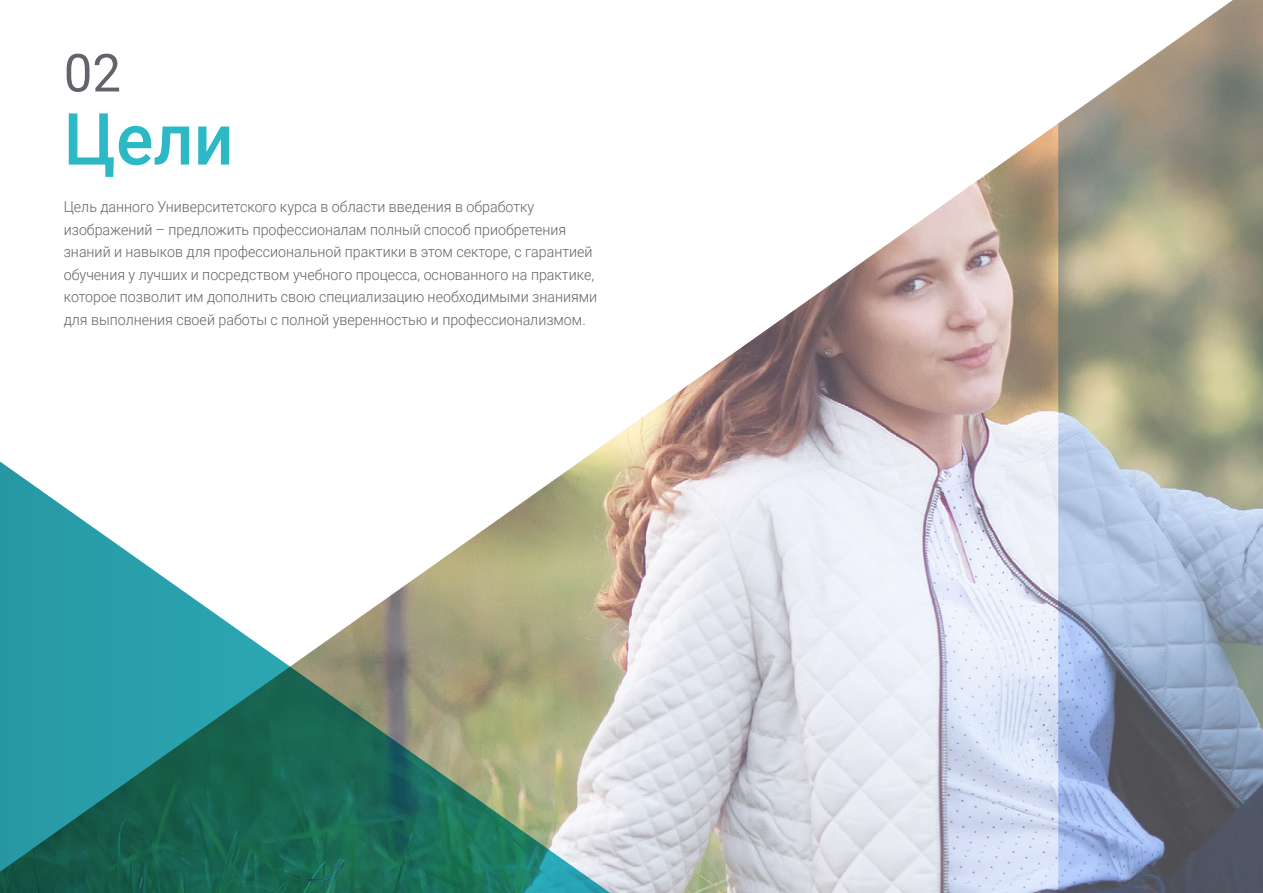
<style>
.page{position:relative;width:1263px;height:893px;background:#fff}
.page>*{position:absolute;margin:0;border:0;box-sizing:border-box;transform-origin:0 0}
.t1{font:500 72px "Roboto";color:#2db8c5}
.t2{font:52.5px "Roboto";color:#61646a}
.t3{font:300 15px/22.5px "Roboto";color:#61646a;scale:.95 1}
</style>
<div class="page">
<img style="left:602px;top:0;width:661px;height:893px">
<svg style="left:0;top:446px;width:640px;height:447px"></svg>
<h2 class="t2" style="left:64px;top:36px;width:59px">02</h2>
<h1 class="t1" style="left:64px;top:89px;width:171px">Цели</h1>
<p class="t3" style="left:64px;top:195px;width:563px">Цель данного Университетского курса в области введения в обработку изображений – предложить профессионалам полный способ приобретения знаний и навыков для профессиональной практики в этом секторе, с гарантией обучения у лучших и посредством учебного процесса, основанного на практике, которое позволит им дополнить свою специализацию необходимыми знаниями для выполнения своей работы с полной уверенностью и профессионализмом.</p>
</div>
